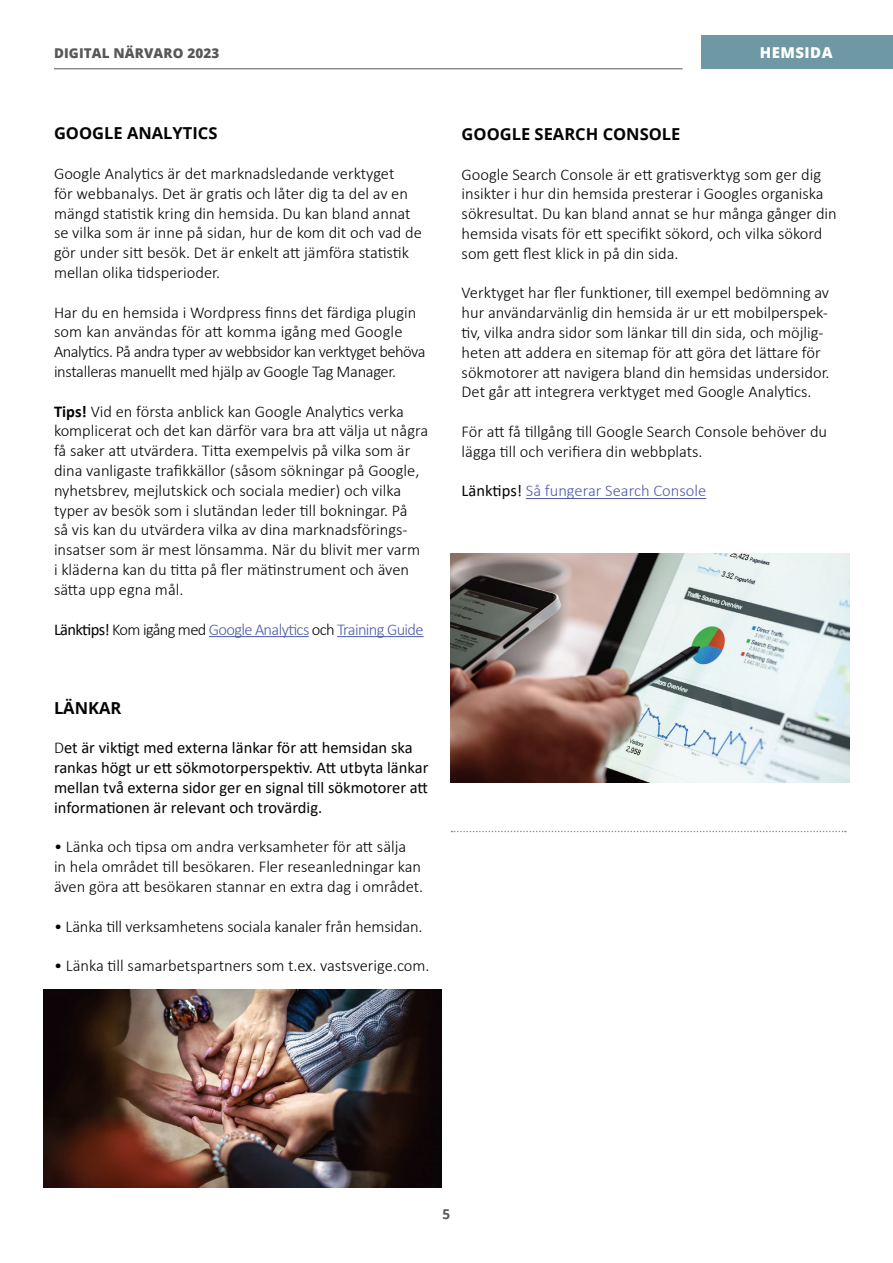
<style>
.page{position:relative;width:893px;height:1263px;background:#fff}
.page>*{position:absolute;margin:0;border:0;box-sizing:border-box;transform-origin:0 0}
.t1{font:300 16.5px/19.8px "Calibri";color:#040503}
.t2{font:300 16.5px/19.8px "Calibri";letter-spacing:-.02em;color:#040503}
.t3{font:16.5px/19.8px "Calibri";color:#040503}
.t4{font:300 16.5px "Calibri";letter-spacing:-.04em;color:#4f5ca9}
.t5{font:700 16.5px "Open Sans";color:#040503}
.t6{font:300 16.5px "Calibri";color:#4f5ca9}
.t7{font:800 15px "Open Sans";letter-spacing:.03em;color:#fff}
.t8{font:800 13.5px "Open Sans";letter-spacing:.01em;color:#57585a}
.t9{font:700 13.5px "Open Sans";color:#57585a}
.s1{font-weight:700}
.s2{font-weight:400;color:#040503}
.s3{color:#040503}
.s4{font-weight:300}
</style>
<div class="page">
<div style="left:701px;top:36px;width:192px;height:33px;background:#6f98a5"></div>
<hr style="left:54px;top:68px;width:628px;height:1px;background:#57585a">
<hr style="left:209px;top:636px;width:100px;height:1px;background:#4f5ca9">
<hr style="left:337px;top:636px;width:87px;height:1px;background:#4f5ca9">
<svg style="left:452px;top:831px;width:394px;height:1px"></svg>
<hr style="left:526px;top:498px;width:180px;height:1px;background:#4f5ca9">
<img style="left:44px;top:989px;width:397px;height:199px">
<img style="left:451px;top:553px;width:399px;height:229px">
<p class="t8" style="left:54px;top:42px;width:167px">DIGITAL NÄRVARO 2023</p>
<p class="t7" style="left:760px;top:41px;width:74px">HEMSIDA</p>
<p class="t5" style="left:54px;top:122px;width:165px">GOOGLE ANALYTICS</p>
<p class="t1" style="left:54px;top:163px;width:369px">Google Analytics är det marknadsledande verktyget<br>för webbanalys. Det är gratis och låter dig ta del av en mängd statistik kring din hemsida. Du kan bland annat se vilka som är inne på sidan, hur de kom dit och vad de gör under sitt besök. Det är enkelt att jämföra statistik mellan olika tidsperioder.</p>
<p class="t2" style="left:54px;top:302px;width:373px">Har du en hemsida i Wordpress finns det färdiga plugin som kan användas för att komma igång med Google Analytics. På andra typer av webbsidor kan verktyget behöva installeras manuellt med hjälp av Google Tag Manager.</p>
<p class="t1" style="left:54px;top:401px;width:376px"><span class="s1">Tips!</span> Vid en första anblick kan Google Analytics verka komplicerat och det kan därför vara bra att välja ut några få saker att utvärdera. Titta exempelvis på vilka som är dina vanligaste trafi kkällor (såsom sökningar på Google, nyhetsbrev, mejlutskick och sociala medier) och vilka typer av besök som i slutändan leder till bokningar. På<br>så vis kan du utvärdera vilka av dina marknadsförings&shy;insatser som är mest lönsamma. När du blivit mer varm<br>i kläderna kan du titta på fler mätinstrument och även sätta upp egna mål.</p>
<p class="t4" style="left:54px;top:619px;width:371px"><span class="s2">Länktips!</span> <span class="s3">Kom igång med</span> Google Analytics <span class="s3">och</span> Training Guide</p>
<p class="t5" style="left:54px;top:696px;width:69px">LÄNKAR</p>
<p class="t3" style="left:54px;top:738px;width:376px"><span class="s4">D</span>et är viktigt med externa länkar för att hemsidan ska rankas högt ur ett sökmotorperspektiv. Att utbyta länkar mellan två externa sidor ger en signal till sökmotorer att informationen är relevant och trovärdig.</p>
<p class="t1" style="left:54px;top:837px;width:371px">• Länka och tipsa om andra verksamheter för att sälja<br>in hela området till besökaren. Fler reseanledningar kan även göra att besökaren stannar en extra dag i området.</p>
<p class="t1" style="left:54px;top:916px;width:370px">• Länka till verksamhetens sociala kanaler från hemsidan.</p>
<p class="t1" style="left:54px;top:956px;width:377px">• Länka till samarbetspartners som t.ex. vastsverige.com.</p>
<p class="t5" style="left:462px;top:122px;width:220px">GOOGLE SEARCH CONSOLE</p>
<p class="t1" style="left:462px;top:164px;width:377px">Google Search Console är ett gratisverktyg som ger dig insikter i hur din hemsida presterar i Googles organiska sökresultat. Du kan bland annat se hur många gånger din hemsida visats för ett specifi kt sökord, och vilka sökord som gett flest klick in på din sida.</p>
<p class="t1" style="left:462px;top:283px;width:370px">Verktyget har fler funktioner, till exempel bedömning av hur användarvänlig din hemsida är ur ett mobilperspek&shy;tiv, vilka andra sidor som länkar till din sida, och möjlig&shy;heten att addera en sitemap för att göra det lättare för sökmotorer att navigera bland din hemsidas undersidor.<br>Det går att integrera verktyget med Google Analytics.</p>
<p class="t1" style="left:462px;top:421px;width:367px">För att få tillgång till Google Search Console behöver du lägga till och verifiera din webbplats.</p>
<p class="t6" style="left:462px;top:481px;width:246px"><span class="s2">Länktips!</span> Så fungerar Search Console</p>
<p class="t9" style="left:443px;top:1205px;width:9px">5</p>
</div>
